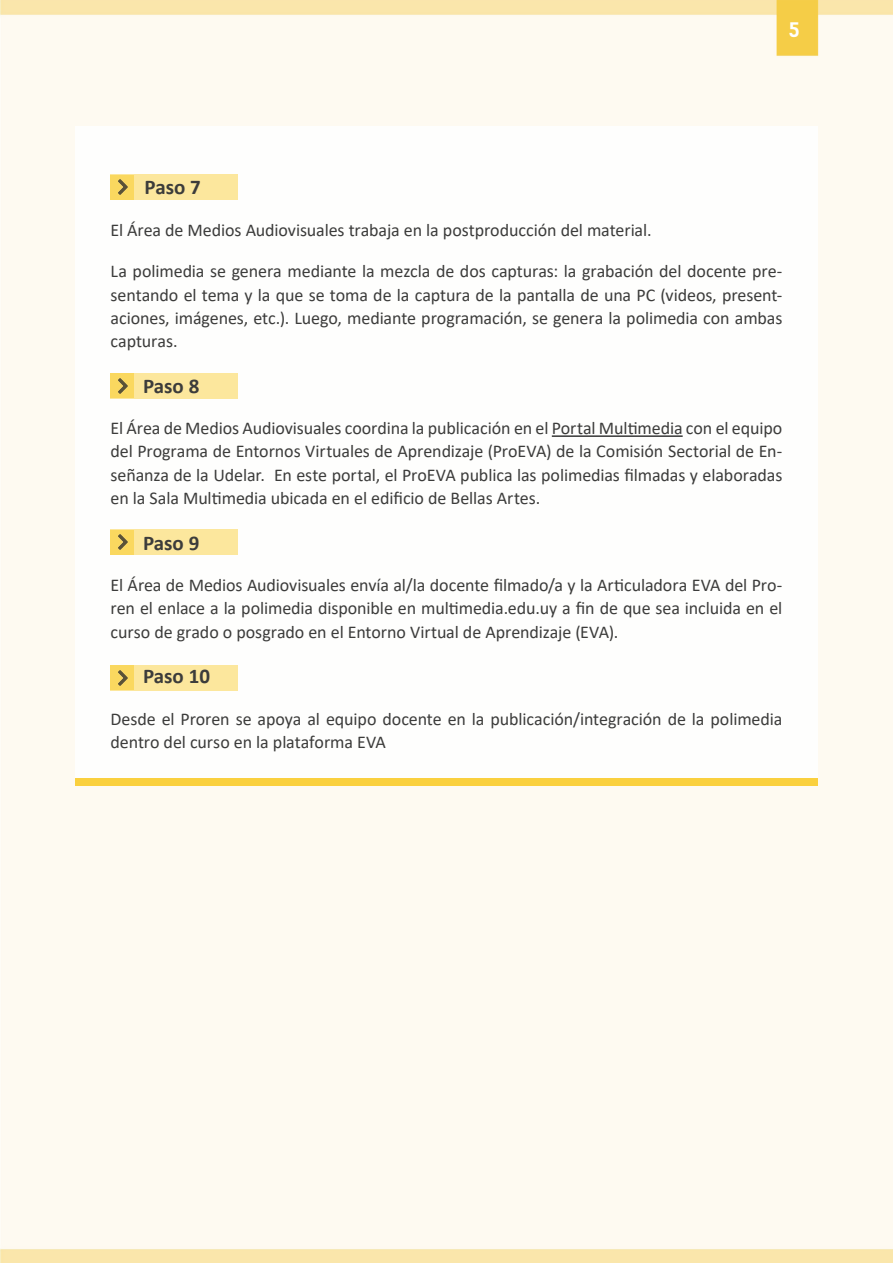
<style>
.page{position:relative;width:893px;height:1263px;background:#fefaf1}
.page>*{position:absolute;margin:0;border:0;box-sizing:border-box;transform-origin:0 0}
.t1{font:700 21px "Calibri";color:#3c3c3b}
.t2{font:21px "Viga";color:#fff}
.t3{font:18px/23.4px "Calibri";letter-spacing:-.005em;color:#3c3c3b;text-align:justify}
</style>
<div class="page">
<div style="left:75px;top:126px;width:742px;height:659px;background:#fff"></div>
<div style="left:111px;top:174px;width:127px;height:26px;background:#fce79d"></div>
<div style="left:111px;top:373px;width:127px;height:26px;background:#fce79d"></div>
<div style="left:111px;top:529px;width:127px;height:26px;background:#fce79d"></div>
<div style="left:111px;top:665px;width:127px;height:25px;background:#fce79d"></div>
<div style="left:75px;top:778px;width:742px;height:7px;background:#fad03e"></div>
<div style="left:111px;top:175px;width:23px;height:24px;background:#fad85f"></div>
<img style="left:118px;top:180px;width:10px;height:14px">
<div style="left:111px;top:374px;width:23px;height:24px;background:#fad85f"></div>
<img style="left:118px;top:378px;width:10px;height:15px">
<div style="left:111px;top:530px;width:23px;height:24px;background:#fad85f"></div>
<img style="left:118px;top:535px;width:10px;height:15px">
<div style="left:111px;top:665px;width:23px;height:25px;background:#fad85f"></div>
<img style="left:118px;top:670px;width:10px;height:15px">
<hr style="left:552px;top:435px;width:131px;height:2px;background:#000">
<p class="t2" style="left:789px;top:16px;width:13px">5</p>
<p class="t1" style="left:145px;top:173px;width:58px">Paso 7</p>
<p class="t3" style="left:111px;top:218px;width:543px">El Área de Medios Audiovisuales trabaja en la postproducción del material.</p>
<p class="t3" style="left:111px;top:259px;width:673px">La polimedia se genera mediante la mezcla de dos capturas: la grabación del docente pre&shy;sentando el tema y la que se toma de la captura de la pantalla de una PC (videos, present&shy;aciones, imágenes, etc.). Luego, mediante programación, se genera la polimedia con ambas capturas.</p>
<p class="t1" style="left:143px;top:371px;width:58px">Paso 8</p>
<p class="t3" style="left:111px;top:416px;width:673px">El Área de Medios Audiovisuales coordina la publicación en el Portal Multimedia con el equipo del Programa de Entornos Virtuales de Aprendizaje (ProEVA) de la Comisión Sectorial de En&shy;señanza de la Udelar. En este portal, el ProEVA publica las polimedias filmadas y elaboradas en la Sala Multimedia ubicada en el edificio de Bellas Artes.</p>
<p class="t1" style="left:143px;top:528px;width:58px">Paso 9</p>
<p class="t3" style="left:111px;top:573px;width:673px">El Área de Medios Audiovisuales envía al/la docente filmado/a y la Articuladora EVA del Pro&shy;ren el enlace a la polimedia disponible en multimedia.edu.uy a fin de que sea incluida en el curso de grado o posgrado en el Entorno Virtual de Aprendizaje (EVA).</p>
<p class="t1" style="left:143px;top:661px;width:68px">Paso 10</p>
<p class="t3" style="left:111px;top:706px;width:673px">Desde el Proren se apoya al equipo docente en la publicación/integración de la polimedia dentro del curso en la plataforma EVA</p>
</div>
